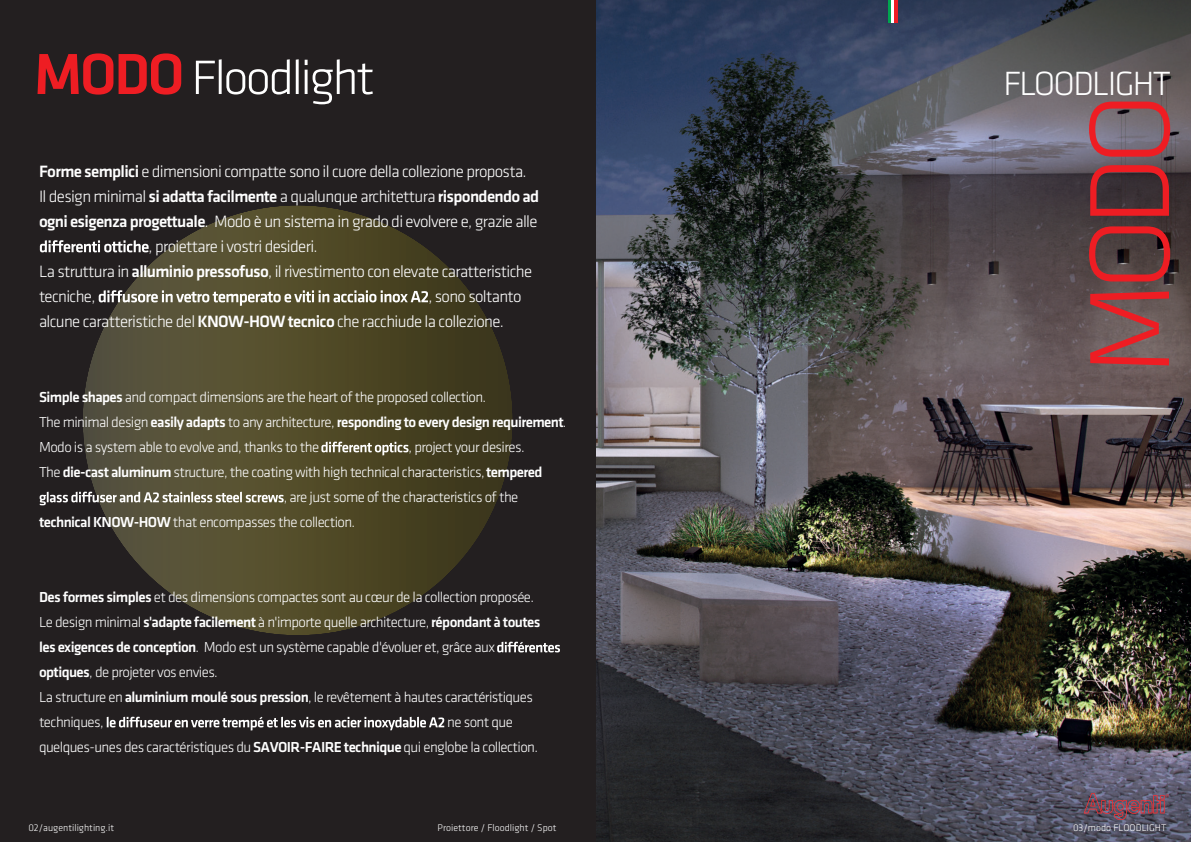
<style>
.page{position:relative;width:1191px;height:842px;background:#fff}
.page>*{position:absolute;margin:0;border:0;box-sizing:border-box;transform-origin:0 0}
.t1{font:300 118.2px "Klavika";color:#ee1d23}
.t2{font:300 50px "Klavika";letter-spacing:-.05em;color:#fff}
.t3{font:300 34.8px "Klavika";letter-spacing:-.05em;color:#fff}
.t4{font:300 17px/25px "Klavika";letter-spacing:-.04em;color:#fff}
.t5{font:300 15px/25px "Klavika";letter-spacing:-.04em;color:#fff}
.t6{font:300 10px "Klavika";color:#fff}
.s1{font-weight:500;font-size:60px;color:#ee1d23}
.s2{font-weight:500}
</style>
<div class="page">
<img style="left:595px;top:0;width:595px;height:842px">
<div style="left:0;top:0;width:595px;height:842px;background:#231f20"></div>
<svg style="left:83px;top:205px;width:429px;height:430px"></svg>
<svg style="left:40px;top:240px;width:109px;height:12px"></svg>
<svg style="left:99px;top:290px;width:329px;height:16px;background:#827e69"></svg>
<svg style="left:321px;top:442px;width:87px;height:13px"></svg>
<svg style="left:40px;top:492px;width:244px;height:13px;background:#858274"></svg>
<svg style="left:497px;top:642px;width:63px;height:10px"></svg>
<svg style="left:107px;top:717px;width:337px;height:13px"></svg>
<hr style="left:888px;top:0;width:3px;height:22px;background:#00a54f">
<hr style="left:891px;top:0;width:4px;height:22px;background:#fff">
<hr style="left:894px;top:0;width:4px;height:22px;background:#ee1d23">
<svg style="left:1083px;top:793px;width:85px;height:27px;background:#715061"></svg>
<h2 class="t2" style="left:34px;top:59px;width:342px"><span class="s1">MODO</span> Floodlight</h2>
<p class="t4" style="left:39px;top:160px;width:489px"><span class="s2">Forme semplici</span> e dimensioni compatte sono il cuore della collezione proposta.</p>
<p class="t4" style="left:39px;top:185px;width:502px">Il design minimal <span class="s2">si adatta facilmente</span> a qualunque architettura <span class="s2">rispondendo ad</span></p>
<p class="t4" style="left:39px;top:210px;width:500px"><span class="s2">ogni esigenza progettuale</span>. Modo è un sistema in grado di evolvere e, grazie alle</p>
<p class="t4" style="left:149px;top:235px;width:171px">, proiettare i vostri desideri.</p>
<p class="t4" style="left:39px;top:260px;width:495px">La struttura in <span class="s2">alluminio pressofuso</span>, il rivestimento con elevate caratteristiche</p>
<p class="t4" style="left:39px;top:285px;width:58px">tecniche,</p>
<p class="t4" style="left:39px;top:285px;width:484px;text-indent:389px">, sono soltanto alcune caratteristiche del <span class="s2">KNOW-HOW tecnico</span> che racchiude la collezione.</p>
<p class="t5" style="left:39px;top:386px;width:529px"><span class="s2">Simple shapes</span> and compact dimensions are the heart of the proposed collection.<br>The minimal design <span class="s2">easily adapts</span> to any architecture, <span class="s2">responding to every design requirement</span>.<br>Modo is a system able to evolve and, thanks to the</p>
<p class="t5" style="left:408px;top:436px;width:117px">, project your desires.</p>
<p class="t5" style="left:39px;top:461px;width:505px">The <span class="s2">die-cast aluminum</span> structure, the coating with high technical characteristics, <span class="s2">tempered</span></p>
<p class="t5" style="left:284px;top:486px;width:236px">, are just some of the characteristics of the</p>
<p class="t5" style="left:39px;top:511px;width:318px"><span class="s2">technical KNOW-HOW</span> that encompasses the collection.</p>
<p class="t5" style="left:39px;top:586px;width:503px"><span class="s2">Des formes simples</span> et des dimensions compactes sont au cœur de la collection proposée.<br>Le design minimal <span class="s2">s'adapte facilement</span> à n'importe quelle architecture, <span class="s2">répondant à toutes les exigences de conception</span>. Modo est un système capable d'évoluer et, grâce aux <span class="s2">optiques</span>, de projeter vos envies.<br>La structure en <span class="s2">aluminium moulé sous pression</span>, le revêtement à hautes caractéristiques techniques,</p>
<p class="t5" style="left:39px;top:711px;width:500px;text-indent:408px">ne sont que quelques-unes des caractéristiques du <span class="s2">SAVOIR-FAIRE technique</span> qui englobe la collection.</p>
<p class="t6" style="left:28px;top:824px;width:87px">02/augentilighting.it</p>
<p class="t6" style="left:437px;top:824px;width:120px">Proiettore / Floodlight / Spot</p>
<h3 class="t3" style="left:1003px;top:71px;width:169px">FLOODLIGHT</h3>
<h1 class="t1" style="left:1085px;top:375px;width:284px;rotate:-90deg">MODO</h1>
<p class="t6" style="left:1073px;top:824px;width:95px">03/modo FLOODLIGHT</p>
</div>
